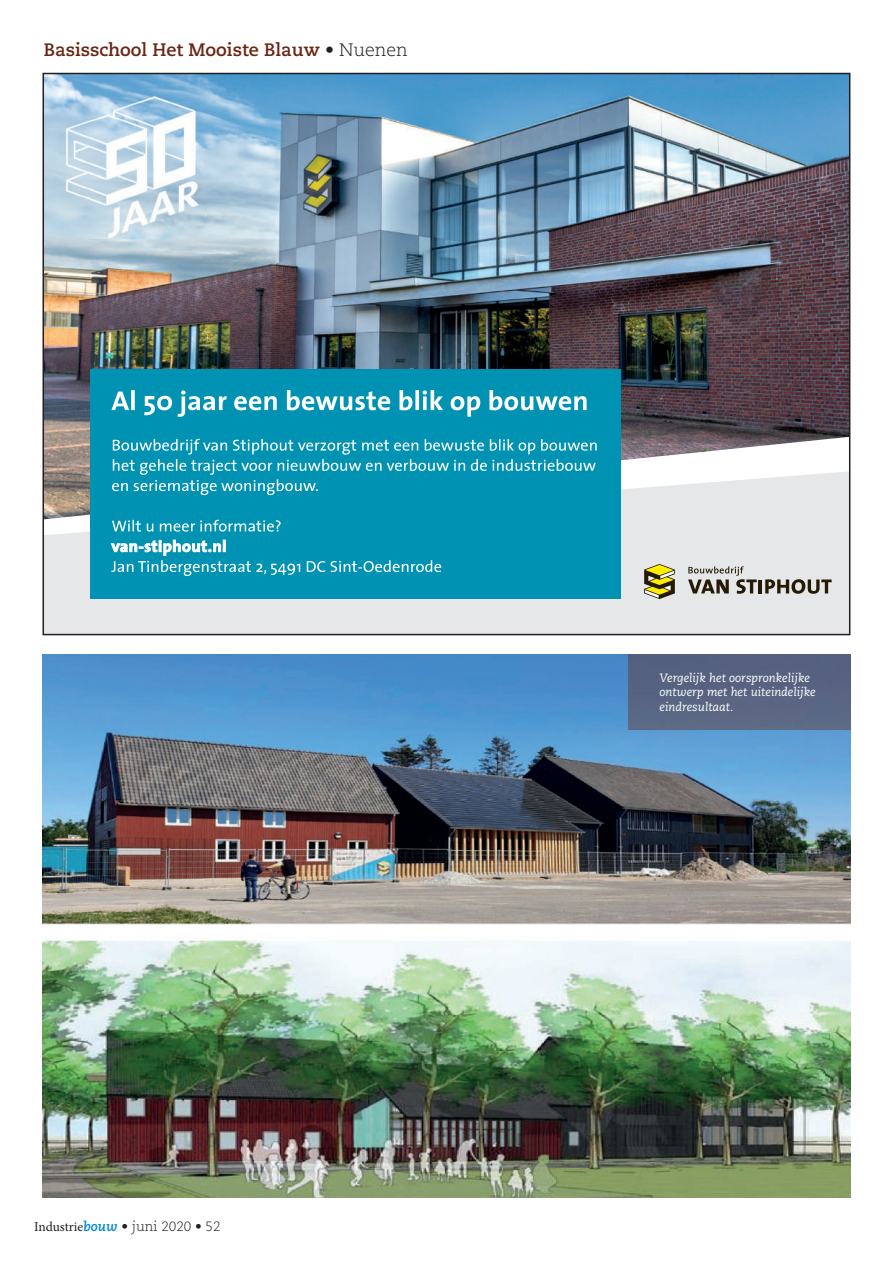
<style>
.page{position:relative;width:893px;height:1263px;background:#fff}
.page>*{position:absolute;margin:0;border:0;box-sizing:border-box;transform-origin:0 0}
.t1{font:700 18px "Caecilia";color:#682613}
.t2{font:300 13.5px "Caecilia";color:#231f20}
.t3{font:italic 12px/14.4px "Caecilia";color:#fff}
.s1{font-weight:300;color:#231f20}
.s2{font-family:"Minion Pro";font-weight:400}
.s3{font-weight:700;font-style:italic;color:#0089cf}
</style>
<div class="page">
<img style="left:43px;top:654px;width:807px;height:544px">
<div style="left:628px;top:654px;width:222px;height:75px;background:#576381"></div>
<div style="left:46px;top:519px;width:801px;height:113px;background:#e6e7e9"></div>
<img style="left:46px;top:76px;width:801px;height:443px">
<svg style="left:644px;top:564px;width:31px;height:35px"></svg>
<hr style="left:758px;top:579px;width:4px;height:14px;background:#251a05">
<svg style="left:765px;top:579px;width:67px;height:15px"></svg>
<svg style="left:688px;top:566px;width:69px;height:28px;background:#a9a6a1"></svg>
<div style="left:90px;top:369px;width:531px;height:230px;background:#0092b3"></div>
<svg style="left:111px;top:540px;width:330px;height:36px"></svg>
<svg style="left:112px;top:520px;width:169px;height:12px"></svg>
<svg style="left:112px;top:439px;width:485px;height:56px"></svg>
<svg style="left:111px;top:390px;width:476px;height:27px"></svg>
<img style="left:59px;top:95px;width:148px;height:143px">
<h1 class="t1" style="left:44px;top:40px;width:365px">Basisschool Het Mooiste Blauw <span class="s1">• Nuenen</span></h1>
<p class="t2" style="left:34px;top:1218px;width:188px"><span class="s2">Industrie</span><span class="s3">bouw</span> • juni 2020 • 52</p>
<p class="t3" style="left:660px;top:671px;width:158px">Vergelijk het oorspronkelijke ontwerp met het uiteindelijke eindresultaat.</p>
</div>
